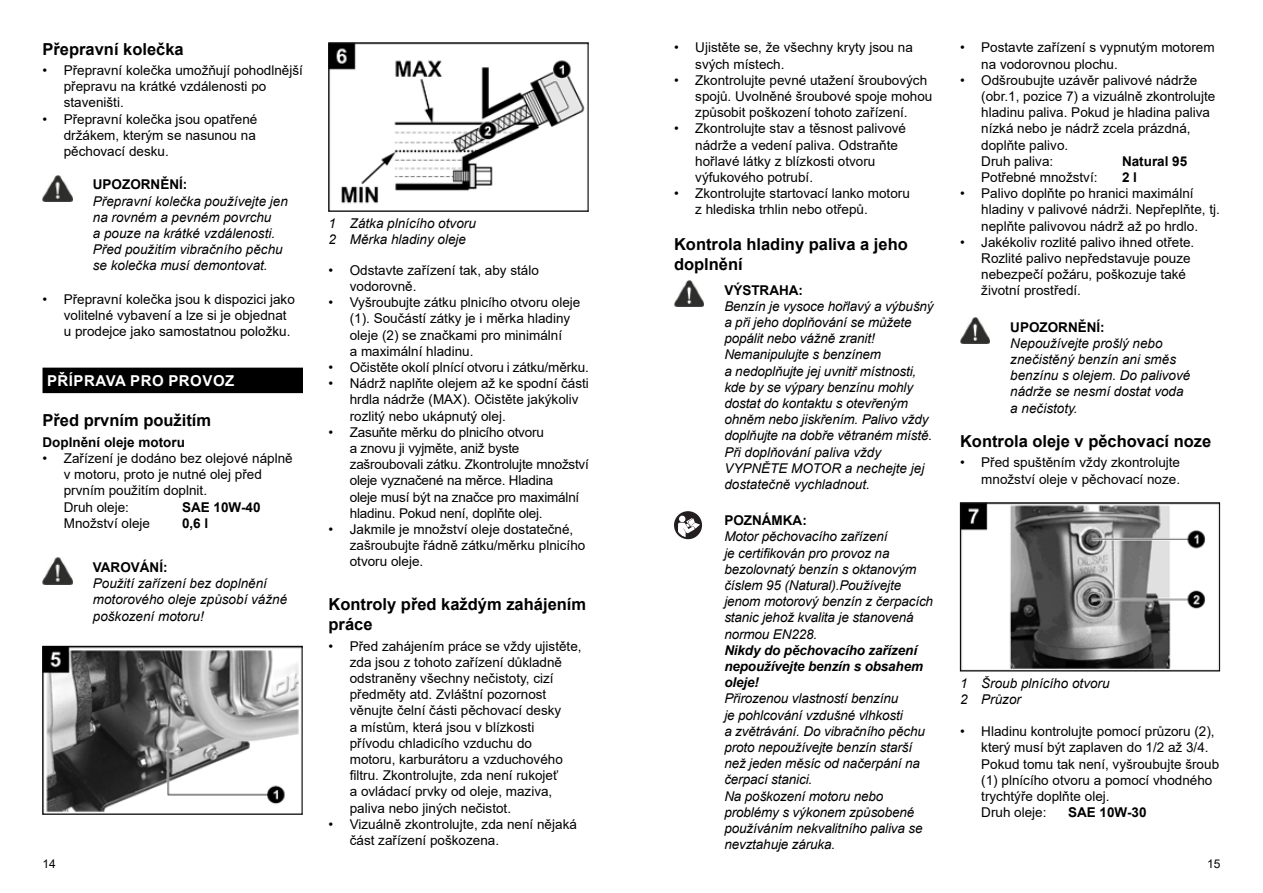
<style>
.page{position:relative;width:1263px;height:893px;background:#fff}
.page>*{position:absolute;margin:0;border:0;box-sizing:border-box;transform-origin:0 0}
.t1{font:700 16.5px/19.8px "Arial";color:#000}
.t2{font:700 15px "Arial";letter-spacing:.035em;color:#fff}
.t3{font:13.5px/16.2px "Arial";color:#000}
.t4{font:italic 13.5px/16.2px "Arial";letter-spacing:-.01em;color:#000}
.t5{font:700 13.5px "Arial";color:#000}
.t6{font:italic 700 13.5px/16.2px "Arial";letter-spacing:-.01em;color:#000}
.t7{font:12px "Arial";color:#000}
</style>
<div class="page">
<div style="left:43px;top:368px;width:260px;height:25px;background:#000"></div>
<img style="left:43px;top:175px;width:29px;height:26px">
<img style="left:43px;top:558px;width:29px;height:26px">
<img style="left:45px;top:648px;width:255px;height:164px">
<div style="left:43px;top:646px;width:259px;height:168px;border:1px solid #000"></div>
<img style="left:330px;top:45px;width:255px;height:164px">
<img style="left:674px;top:280px;width:30px;height:27px">
<div style="left:674px;top:511px;width:28px;height:28px;background:#231f21;border-radius:50%"></div>
<svg style="left:678px;top:516px;width:22px;height:21px"></svg>
<img style="left:960px;top:318px;width:30px;height:26px">
<img style="left:962px;top:504px;width:256px;height:165px">
<div style="left:960px;top:502px;width:260px;height:169px;border:1px solid #000"></div>
<p class="t1" style="left:43px;top:39px;width:143px">Přepravní kolečka</p>
<p class="t3" style="left:64px;top:62px;width:241px;text-indent:-21px">• Přepravní kolečka umožňují pohodlnější přepravu na krátké vzdálenosti po staveništi.</p>
<p class="t3" style="left:64px;top:111px;width:195px;text-align:justify;text-indent:-21px">• Přepravní kolečka jsou opatřené držákem, kterým se nasunou na pěchovací desku.</p>
<p class="t5" style="left:93px;top:175px;width:96px">UPOZORNĚNÍ:</p>
<p class="t4" style="left:93px;top:193px;width:197px">Přepravní kolečka používejte jen na rovném a pevném povrchu<br>a pouze na krátké vzdálenosti.<br>Před použitím vibračního pěchu se kolečka musí demontovat.</p>
<p class="t3" style="left:64px;top:291px;width:233px;text-indent:-21px">• Přepravní kolečka jsou k dispozici jako volitelné vybavení a lze si je objednat u prodejce jako samostatnou položku.</p>
<p class="t2" style="left:47px;top:370px;width:189px">PŘÍPRAVA PRO PROVOZ</p>
<p class="t1" style="left:43px;top:411px;width:170px">Před prvním použitím</p>
<p class="t5" style="left:43px;top:433px;width:144px">Doplnění oleje motoru</p>
<p class="t3" style="left:64px;top:450px;width:230px;text-indent:-21px">• Zařízení je dodáno bez olejové náplně v motoru, proto je nutné olej před prvním použitím doplnit.<br>Druh oleje:</p>
<p class="t5" style="left:182px;top:497px;width:80px">SAE 10W-40</p>
<p class="t3" style="left:64px;top:515px;width:88px">Množství oleje</p>
<p class="t5" style="left:182px;top:514px;width:28px">0,6 l</p>
<p class="t5" style="left:93px;top:558px;width:76px">VAROVÁNÍ:</p>
<p class="t4" style="left:93px;top:575px;width:196px">Použití zařízení bez doplnění motorového oleje způsobí vážné poškození motoru!</p>
<p class="t4" style="left:328px;top:215px;width:149px">1 Zátka plnícího otvoru<br>2 Měrka hladiny oleje</p>
<p class="t3" style="left:350px;top:262px;width:191px;text-indent:-21px">• Odstavte zařízení tak, aby stálo vodorovně.</p>
<p class="t3" style="left:350px;top:294px;width:232px;text-indent:-21px">• Vyšroubujte zátku plnicího otvoru oleje (1). Součástí zátky je i měrka hladiny oleje (2) se značkami pro minimální<br>a maximální hladinu.</p>
<p class="t3" style="left:328px;top:359px;width:262px">• Očistěte okolí plnící otvoru i zátku/měrku.</p>
<p class="t3" style="left:350px;top:375px;width:241px;text-indent:-21px">• Nádrž naplňte olejem až ke spodní části hrdla nádrže (MAX). Očistěte jakýkoliv rozlitý nebo ukápnutý olej.</p>
<p class="t3" style="left:350px;top:424px;width:241px;text-indent:-21px">• Zasuňte měrku do plnicího otvoru<br>a znovu ji vyjměte, aniž byste zašroubovali zátku. Zkontrolujte množství oleje vyznačené na měrce. Hladina<br>oleje musí být na značce pro maximální hladinu. Pokud není, doplňte olej.</p>
<p class="t3" style="left:350px;top:521px;width:237px;text-indent:-21px">• Jakmile je množství oleje dostatečné, zašroubujte řádně zátku/měrku plnicího otvoru oleje.</p>
<p class="t1" style="left:328px;top:595px;width:259px">Kontroly před každým zahájením práce</p>
<p class="t3" style="left:350px;top:638px;width:233px;text-indent:-21px">• Před zahájením práce se vždy ujistěte, zda jsou z tohoto zařízení důkladně odstraněny všechny nečistoty, cizí předměty atd. Zvláštní pozornost věnujte čelní části pěchovací desky<br>a místům, která jsou v blízkosti přívodu chladicího vzduchu do<br>motoru, karburátoru a vzduchového filtru. Zkontrolujte, zda není rukojeť<br>a ovládací prvky od oleje, maziva, paliva nebo jiných nečistot.</p>
<p class="t3" style="left:350px;top:816px;width:229px;text-indent:-21px">• Vizuálně zkontrolujte, zda není nějaká část zařízení poškozena.</p>
<p class="t3" style="left:695px;top:39px;width:219px;text-indent:-21px">• Ujistěte se, že všechny kryty jsou na svých místech.</p>
<p class="t3" style="left:695px;top:72px;width:239px;text-indent:-21px">• Zkontrolujte pevné utažení šroubových spojů. Uvolněné šroubové spoje mohou způsobit poškození tohoto zařízení.</p>
<p class="t3" style="left:695px;top:120px;width:212px;text-indent:-21px">• Zkontrolujte stav a těsnost palivové nádrže a vedení paliva. Odstraňte hořlavé látky z blízkosti otvoru výfukového potrubí.</p>
<p class="t3" style="left:695px;top:185px;width:216px;text-indent:-21px">• Zkontrolujte startovací lanko motoru z hlediska trhlin nebo otřepů.</p>
<p class="t1" style="left:674px;top:235px;width:235px">Kontrola hladiny paliva a jeho doplnění</p>
<p class="t5" style="left:724px;top:280px;width:80px">VÝSTRAHA:</p>
<p class="t4" style="left:724px;top:298px;width:211px">Benzín je vysoce hořlavý a výbušný a při jeho doplňování se můžete popálit nebo vážně zranit!<br>Nemanipulujte s benzínem<br>a nedoplňujte jej uvnitř místnosti, kde by se výpary benzínu mohly dostat do kontaktu s otevřeným ohněm nebo jiskřením. Palivo vždy doplňujte na dobře větraném místě.<br>Při doplňování paliva vždy<br>VYPNĚTE MOTOR a nechejte jej dostatečně vychladnout.</p>
<p class="t5" style="left:724px;top:511px;width:84px">POZNÁMKA:</p>
<p class="t4" style="left:724px;top:529px;width:210px">Motor pěchovacího zařízení<br>je certifikován pro provoz na bezolovnatý benzín s oktanovým číslem 95 (Natural).Používejte jenom motorový benzín z čerpacích stanic jehož kvalita je stanovená normou EN228.</p>
<p class="t6" style="left:724px;top:642px;width:200px">Nikdy do pěchovacího zařízení nepoužívejte benzín s obsahem oleje!</p>
<p class="t4" style="left:724px;top:691px;width:202px">Přirozenou vlastností benzínu<br>je pohlcování vzdušné vlhkosti<br>a zvětrávání. Do vibračního pěchu proto nepoužívejte benzín starší než jeden měsíc od načerpání na čerpací stanici.<br>Na poškození motoru nebo problémy s výkonem způsobené používáním nekvalitního paliva se nevztahuje záruka.</p>
<p class="t3" style="left:981px;top:39px;width:235px;text-indent:-21px">• Postavte zařízení s vypnutým motorem na vodorovnou plochu.</p>
<p class="t3" style="left:981px;top:72px;width:236px;text-indent:-21px">• Odšroubujte uzávěr palivové nádrže (obr.1, pozice 7) a vizuálně zkontrolujte hladinu paliva. Pokud je hladina paliva nízká nebo je nádrž zcela prázdná, doplňte palivo.<br>Druh paliva:</p>
<p class="t5" style="left:1122px;top:151px;width:67px">Natural 95</p>
<p class="t3" style="left:981px;top:169px;width:118px">Potřebné množství:</p>
<p class="t5" style="left:1122px;top:168px;width:17px">2 l</p>
<p class="t3" style="left:981px;top:185px;width:240px;text-indent:-21px">• Palivo doplňte po hranici maximální hladiny v palivové nádrži. Nepřeplňte, tj. neplňte palivovou nádrž až po hrdlo.</p>
<p class="t3" style="left:981px;top:234px;width:215px;text-indent:-21px">• Jakékoliv rozlité palivo ihned otřete.<br>Rozlité palivo nepředstavuje pouze nebezpečí požáru, poškozuje také životní prostředí.</p>
<p class="t5" style="left:1010px;top:317px;width:96px">UPOZORNĚNÍ:</p>
<p class="t4" style="left:1010px;top:335px;width:182px">Nepoužívejte prošlý nebo znečistěný benzín ani směs benzínu s olejem. Do palivové nádrže se nesmí dostat voda a nečistoty.</p>
<p class="t1" style="left:960px;top:431px;width:253px">Kontrola oleje v pěchovací noze</p>
<p class="t3" style="left:960px;top:454px;width:222px;text-align:right">• Před spuštěním vždy zkontrolujte množství oleje v pěchovací noze.</p>
<p class="t4" style="left:960px;top:675px;width:151px">1 Šroub plnícího otvoru<br>2 Průzor</p>
<p class="t3" style="left:981px;top:723px;width:239px;text-indent:-21px">• Hladinu kontrolujte pomocí průzoru (2), který musí být zaplaven do 1/2 až 3/4.<br>Pokud tomu tak není, vyšroubujte šroub (1) plnícího otvoru a pomocí vhodného trychtýře doplňte olej.<br>Druh oleje:</p>
<p class="t5" style="left:1068px;top:803px;width:80px">SAE 10W-30</p>
<p class="t7" style="left:43px;top:855px;width:15px">14</p>
<p class="t7" style="left:1207px;top:855px;width:15px">15</p>
</div>
